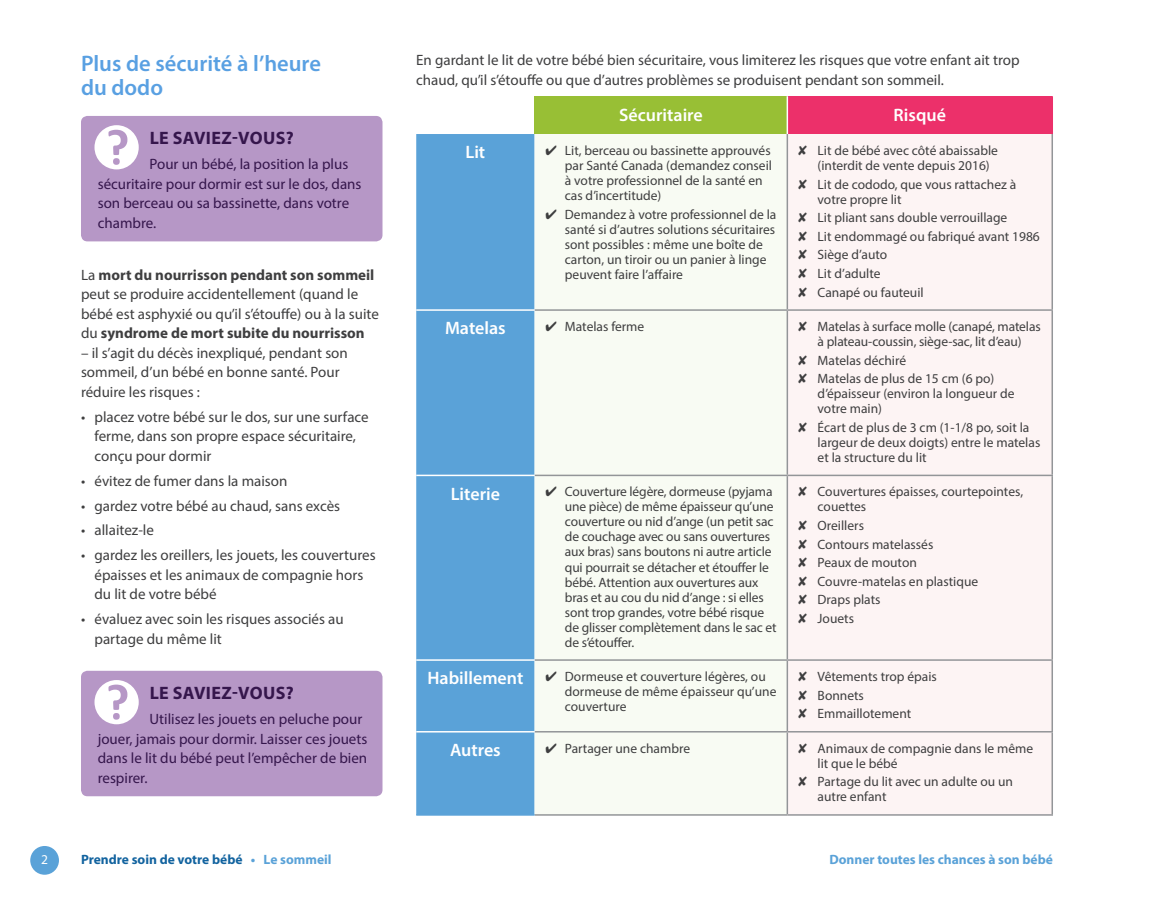
<style>
.page{position:relative;width:1161px;height:905px;background:#fff}
.page>*{position:absolute;margin:0;border:0;box-sizing:border-box;transform-origin:0 0}
.t1{font:600 22.5px/24px "Myriad Pro";color:#59a0e2}
.t2{font:600 18px "Myriad Pro";color:#fff}
.t3{font:700 18px "Myriad Pro";letter-spacing:.02em;color:#35164c}
.t4{font:15px/19.5px "Myriad Pro";color:#3e3e3f}
.t5{font:15px/19.5px "Myriad Pro";color:#35164c}
.t6{font:13.5px/15px "Myriad Pro";color:#3e3e3f}
.t7{font:700 13.5px "Myriad Pro";color:#12639f}
.t8{font:700 13.5px "Myriad Pro";color:#5aa2d8}
.t9{font:13.5px "Myriad Pro";color:#fff}
.s1{font-weight:700}
.s2{font-weight:600;font-size:18px;color:#fff}
.s3{color:#5aa2d8}
</style>
<div class="page">
<div style="left:30px;top:846px;width:29px;height:28px;background:#5aa2d8;border-radius:50%"></div>
<div style="left:535px;top:96px;width:252px;height:38px;background:#98bf35"></div>
<div style="left:787px;top:96px;width:265px;height:38px;background:#ec306a"></div>
<div style="left:416px;top:134px;width:119px;height:680px;background:#5aa2d8"></div>
<div style="left:535px;top:134px;width:252px;height:680px;background:#f8fbf3"></div>
<svg style="left:788px;top:134px;width:264px;height:680px;fill:#fdf4f4"></svg>
<hr style="left:1052px;top:134px;width:1px;height:175px;background:#939598">
<hr style="left:1052px;top:311px;width:1px;height:163px;background:#939598">
<hr style="left:1052px;top:476px;width:1px;height:183px;background:#939598">
<hr style="left:1052px;top:660px;width:1px;height:71px;background:#939598">
<hr style="left:1052px;top:732px;width:1px;height:82px;background:#939598">
<hr style="left:787px;top:309px;width:266px;height:2px;background:#939598">
<hr style="left:787px;top:474px;width:266px;height:2px;background:#939598">
<hr style="left:787px;top:659px;width:266px;height:1px;background:#939598">
<hr style="left:787px;top:731px;width:266px;height:1px;background:#939598">
<hr style="left:787px;top:814px;width:266px;height:1px;background:#939598">
<hr style="left:787px;top:134px;width:1px;height:175px;background:#939598">
<hr style="left:787px;top:311px;width:1px;height:163px;background:#939598">
<hr style="left:787px;top:476px;width:1px;height:183px;background:#939598">
<hr style="left:787px;top:660px;width:1px;height:71px;background:#939598">
<hr style="left:787px;top:732px;width:1px;height:82px;background:#939598">
<hr style="left:535px;top:309px;width:252px;height:2px;background:#939598">
<hr style="left:535px;top:474px;width:252px;height:2px;background:#939598">
<hr style="left:535px;top:659px;width:252px;height:1px;background:#939598">
<hr style="left:535px;top:731px;width:252px;height:1px;background:#939598">
<hr style="left:535px;top:814px;width:252px;height:1px;background:#939598">
<hr style="left:787px;top:96px;width:1px;height:38px;background:#fff">
<hr style="left:1052px;top:96px;width:1px;height:38px;background:#ec306a">
<hr style="left:416px;top:309px;width:119px;height:2px;background:#fff">
<hr style="left:416px;top:474px;width:119px;height:2px;background:#fff">
<hr style="left:416px;top:659px;width:119px;height:1px;background:#fff">
<hr style="left:416px;top:731px;width:119px;height:1px;background:#fff">
<hr style="left:416px;top:814px;width:119px;height:1px;background:#5aa2d8">
<div style="left:81px;top:670px;width:301px;height:126px;background:#b697c6;border-radius:6px"></div>
<div style="left:94px;top:680px;width:45px;height:44px;background:#fff;border-radius:50%"></div>
<div style="left:113px;top:713px;width:7px;height:6px;background:#b697c6;border-radius:50%"></div>
<svg style="left:108px;top:684px;width:19px;height:26px"></svg>
<div style="left:81px;top:116px;width:301px;height:125px;background:#b697c6;border-radius:6px"></div>
<div style="left:94px;top:125px;width:45px;height:44px;background:#fff;border-radius:50%"></div>
<div style="left:113px;top:158px;width:7px;height:7px;background:#b697c6;border-radius:50%"></div>
<svg style="left:108px;top:130px;width:19px;height:25px"></svg>
<h1 class="t1" style="left:81px;top:51px;width:242px">Plus de sécurité à l’heure du dodo</h1>
<h2 class="t3" style="left:150px;top:127px;width:145px">LE SAVIEZ-VOUS?</h2>
<p class="t5" style="left:98px;top:154px;width:265px;text-indent:52px">Pour un bébé, la position la plus sécuritaire pour dormir est sur le dos, dans son berceau ou sa bassinette, dans votre chambre.</p>
<p class="t4" style="left:81px;top:265px;width:299px">La <span class="s1">mort du nourrisson pendant son sommeil </span>peut se produire accidentellement (quand le bébé est asphyxié ou qu’il s’étouffe) ou à la suite du <span class="s1">syndrome de mort subite du nourrisson</span></p>
<p class="t4" style="left:81px;top:343px;width:268px">– il s’agit du décès inexpliqué, pendant son sommeil, d’un bébé en bonne santé. Pour réduire les risques :</p>
<p class="t4" style="left:94px;top:406px;width:276px;text-indent:-14px">• placez votre bébé sur le dos, sur une surface ferme, dans son propre espace sécuritaire, conçu pour dormir</p>
<p class="t4" style="left:81px;top:470px;width:208px">• évitez de fumer dans la maison</p>
<p class="t4" style="left:81px;top:495px;width:261px">• gardez votre bébé au chaud, sans excès</p>
<p class="t4" style="left:81px;top:520px;width:75px">• allaitez-le</p>
<p class="t4" style="left:94px;top:545px;width:283px;text-indent:-14px">• gardez les oreillers, les jouets, les couvertures épaisses et les animaux de compagnie hors du lit de votre bébé</p>
<p class="t4" style="left:94px;top:609px;width:251px;text-indent:-14px">• évaluez avec soin les risques associés au partage du même lit</p>
<h2 class="t3" style="left:150px;top:681px;width:145px">LE SAVIEZ-VOUS?</h2>
<p class="t5" style="left:98px;top:709px;width:271px;text-indent:52px">Utilisez les jouets en peluche pour jouer, jamais pour dormir. Laisser ces jouets dans le lit du bébé peut l’empêcher de bien respirer.</p>
<p class="t4" style="left:416px;top:50px;width:605px">En gardant le lit de votre bébé bien sécuritaire, vous limiterez les risques que votre enfant ait trop chaud, qu’il s’étouffe ou que d’autres problèmes se produisent pendant son sommeil.</p>
<h2 class="t2" style="left:619px;top:103px;width:85px">Sécuritaire</h2>
<h2 class="t2" style="left:894px;top:103px;width:54px">Risqué</h2>
<h2 class="t2" style="left:466px;top:141px;width:21px">Lit</h2>
<p class="t6" style="left:565px;top:143px;width:209px;text-indent:-19px">✔ Lit, berceau ou bassinette approuvés par Santé Canada (demandez conseil à votre professionnel de la santé en cas d’incertitude)</p>
<p class="t6" style="left:565px;top:206px;width:213px;text-indent:-19px">✔ Demandez à votre professionnel de la santé si d’autres solutions sécuritaires sont possibles : même une boîte de carton, un tiroir ou un panier à linge peuvent faire l’affaire</p>
<p class="t6" style="left:818px;top:143px;width:182px;text-indent:-19px">✘ Lit de bébé avec côté abaissable (interdit de vente depuis 2016)</p>
<p class="t6" style="left:818px;top:176px;width:200px;text-indent:-19px">✘ Lit de cododo, que vous rattachez à votre propre lit</p>
<p class="t6" style="left:798px;top:208px;width:243px;line-height:18.6px">✘ Lit pliant sans double verrouillage<br>✘ Lit endommagé ou fabriqué avant 1986 ✘ Siège d’auto<br>✘ Lit d’adulte<br>✘ Canapé ou fauteuil</p>
<h2 class="t2" style="left:445px;top:317px;width:62px">Matelas</h2>
<p class="t6" style="left:545px;top:319px;width:100px">✔ Matelas ferme</p>
<p class="t6" style="left:798px;top:319px;width:244px;text-align:center">✘ Matelas à surface molle (canapé, matelas à plateau-coussin, siège-sac, lit d’eau)</p>
<p class="t6" style="left:798px;top:350px;width:198px;line-height:18.6px">✘ Matelas déchiré<br>✘ Matelas de plus de 15 cm (6 po)</p>
<p class="t6" style="left:818px;top:386px;width:198px">d’épaisseur (environ la longueur de votre main)</p>
<p class="t6" style="left:818px;top:419px;width:224px;text-indent:-19px">✘ Écart de plus de 3 cm (1-1/8 po, soit la largeur de deux doigts) entre le matelas et la structure du lit</p>
<h2 class="t2" style="left:451px;top:482px;width:51px">Literie</h2>
<p class="t6" style="left:565px;top:484px;width:213px;text-indent:-19px">✔ Couverture légère, dormeuse (pyjama une pièce) de même épaisseur qu’une couverture ou nid d’ange (un petit sac de couchage avec ou sans ouvertures aux bras) sans boutons ni autre article qui pourrait se détacher et étouffer le bébé. Attention aux ouvertures aux bras et au cou du nid d’ange : si elles sont trop grandes, votre bébé risque de glisser complètement dans le sac et de s’étouffer.</p>
<p class="t6" style="left:818px;top:484px;width:207px;text-indent:-19px">✘ Couvertures épaisses, courtepointes, couettes</p>
<p class="t6" style="left:798px;top:516px;width:182px;line-height:18.6px">✘ Oreillers<br>✘ Contours matelassés<br>✘ Peaux de mouton<br>✘ Couvre-matelas en plastique ✘ Draps plats<br>✘ Jouets</p>
<p class="t6" style="left:565px;top:669px;width:213px;text-indent:-137px"><span class="s2">Habillement</span> ✔ Dormeuse et couverture légères, ou dormeuse de même épaisseur qu’une couverture</p>
<p class="t6" style="left:798px;top:667px;width:140px;line-height:18.6px">✘ Vêtements trop épais ✘ Bonnets<br>✘ Emmaillotement</p>
<h2 class="t2" style="left:450px;top:738px;width:52px">Autres</h2>
<p class="t6" style="left:545px;top:740px;width:146px">✔ Partager une chambre</p>
<p class="t6" style="left:818px;top:740px;width:217px;text-indent:-19px">✘ Animaux de compagnie dans le même lit que le bébé</p>
<p class="t6" style="left:818px;top:774px;width:197px;text-indent:-19px">✘ Partage du lit avec un adulte ou un autre enfant</p>
<p class="t9" style="left:41px;top:851px;width:8px">2</p>
<p class="t7" style="left:81px;top:851px;width:252px">Prendre soin de votre bébé <span class="s3">• Le sommeil</span></p>
<p class="t8" style="left:829px;top:851px;width:225px">Donner toutes les chances à son bébé</p>
</div>
